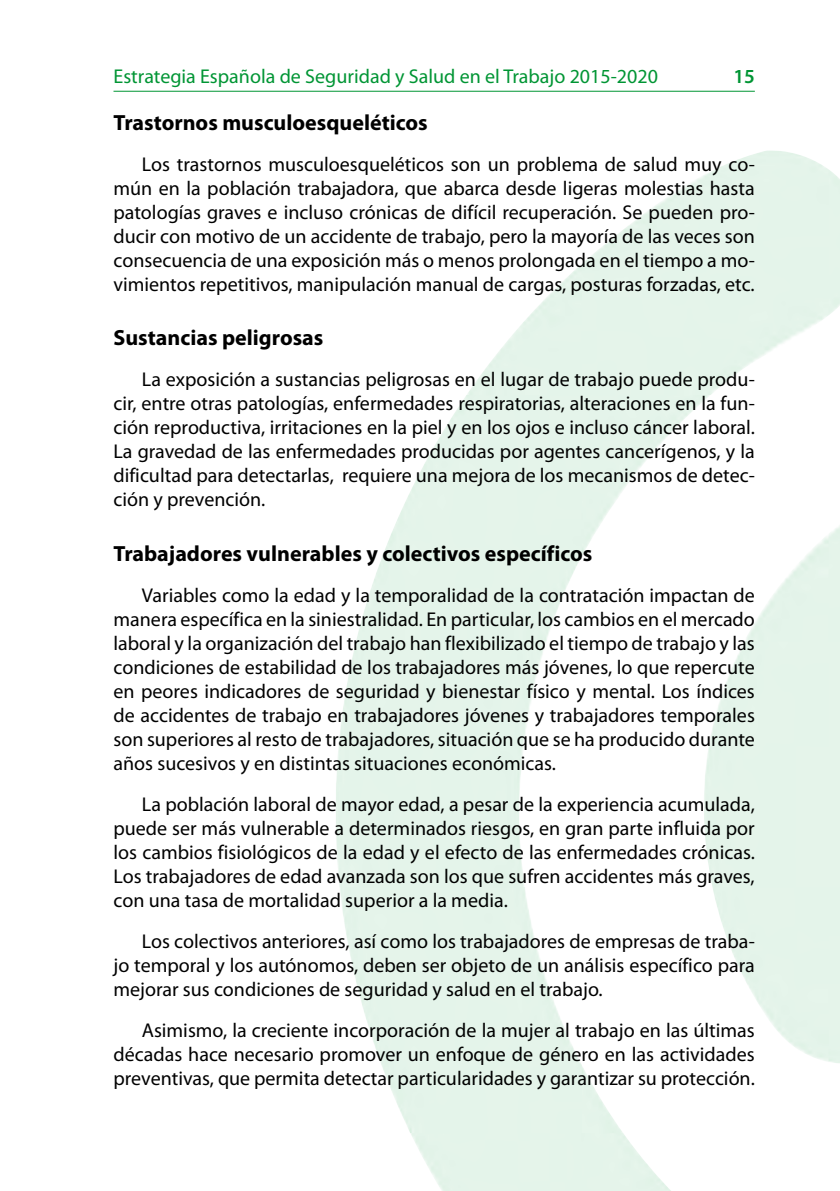
<style>
.page{position:relative;width:840px;height:1191px;background:#fff}
.page>*{position:absolute;margin:0;border:0;box-sizing:border-box;transform-origin:0 0}
.Titulo_3{font:700 22px "Myriad Pro";color:#000}
.Texto{font:20px/24px "Myriad Pro";color:#000;text-align:justify}
.t1{font:20px "Myriad Pro";color:#009534}
.t2{font:600 20px "Myriad Pro";color:#009534}
</style>
<div class="page">
<hr style="left:113px;top:91px;width:641px;height:1px;background:#009534">
<p class="t1" style="left:113px;top:64px;width:545px">Estrategia Española de Seguridad y Salud en el Trabajo 2015-2020</p>
<p class="t2" style="left:733px;top:63px;width:23px">15</p>
<h3 class="Titulo_3" style="left:113px;top:108px;width:315px">Trastornos musculoesqueléticos</h3>
<p class="Texto" style="left:113px;top:152px;width:642px;text-indent:28px">Los trastornos musculoesqueléticos son un problema de salud muy co&shy;mún en la población trabajadora, que abarca desde ligeras molestias hasta patologías graves e incluso crónicas de difícil recuperación. Se pueden pro&shy;ducir con motivo de un accidente de trabajo, pero la mayoría de las veces son consecuencia de una exposición más o menos prolongada en el tiempo a mo&shy;vimientos repetitivos, manipulación manual de cargas, posturas forzadas, etc.</p>
<h3 class="Titulo_3" style="left:113px;top:323px;width:211px">Sustancias peligrosas</h3>
<p class="Texto" style="left:113px;top:367px;width:642px;text-indent:28px">La exposición a sustancias peligrosas en el lugar de trabajo puede produ&shy;cir, entre otras patologías, enfermedades respiratorias, alteraciones en la fun&shy;ción reproductiva, irritaciones en la piel y en los ojos e incluso cáncer laboral.<br>La gravedad de las enfermedades producidas por agentes cancerígenos, y la dificultad para detectarlas, requiere una mejora de los mecanismos de detec&shy;ción y prevención.</p>
<h3 class="Titulo_3" style="left:113px;top:539px;width:480px">Trabajadores vulnerables y colectivos específicos</h3>
<p class="Texto" style="left:113px;top:583px;width:642px;text-indent:28px">Variables como la edad y la temporalidad de la contratación impactan de manera específica en la siniestralidad. En particular, los cambios en el mercado laboral y la organización del trabajo han flexibilizado el tiempo de trabajo y las condiciones de estabilidad de los trabajadores más jóvenes, lo que repercute en peores indicadores de seguridad y bienestar físico y mental. Los índices de accidentes de trabajo en trabajadores jóvenes y trabajadores temporales son superiores al resto de trabajadores, situación que se ha producido durante años sucesivos y en distintas situaciones económicas.</p>
<p class="Texto" style="left:113px;top:792px;width:642px;text-indent:28px">La población laboral de mayor edad, a pesar de la experiencia acumulada, puede ser más vulnerable a determinados riesgos, en gran parte influida por los cambios fisiológicos de la edad y el efecto de las enfermedades crónicas.<br>Los trabajadores de edad avanzada son los que sufren accidentes más graves, con una tasa de mortalidad superior a la media.</p>
<p class="Texto" style="left:113px;top:929px;width:642px;text-indent:28px">Los colectivos anteriores, así como los trabajadores de empresas de traba&shy;jo temporal y los autónomos, deben ser objeto de un análisis específico para mejorar sus condiciones de seguridad y salud en el trabajo.</p>
<p class="Texto" style="left:113px;top:1018px;width:642px;text-indent:28px">Asimismo, la creciente incorporación de la mujer al trabajo en las últimas décadas hace necesario promover un enfoque de género en las actividades preventivas, que permita detectar particularidades y garantizar su protección.</p>
</div>
